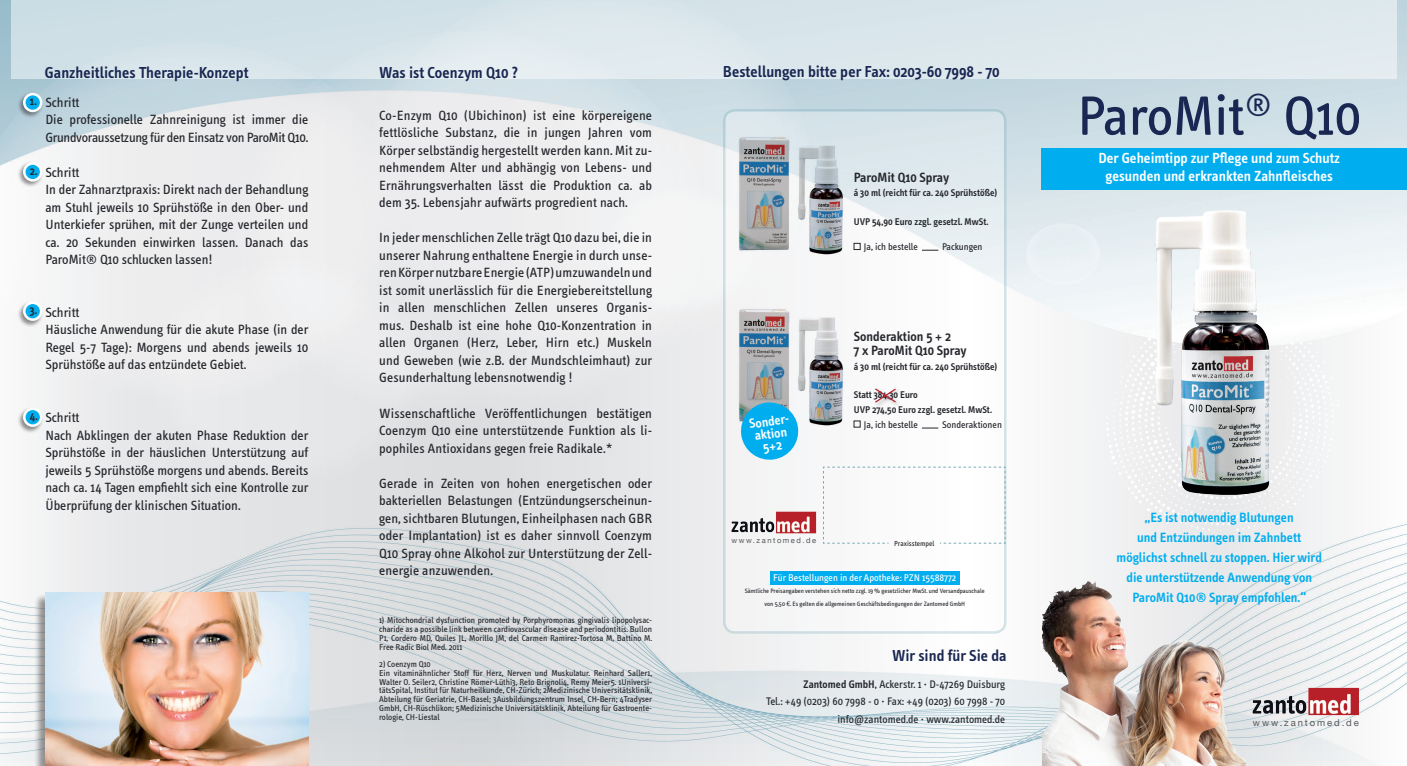
<style>
.page{position:relative;width:1407px;height:766px;background:#fff}
.page>*{position:absolute;margin:0;border:0;box-sizing:border-box;transform-origin:0 0}
.t1{font:56.88px "Info Text";color:#192752}
.t2{font:600 16.25px "Info Text";color:#192752}
.t3{font:600 15px/18px "Info Text";color:#fff;text-align:center}
.t4{font:13.75px/17.5px "Info Text";color:#25272c;text-align:justify}
.t5{font:600 13.75px "Info Text";color:#00aeef}
.t6{font:13.75px/17.5px "Info Text";letter-spacing:-.02em;color:#25272c}
.t7{font:600 13.75px "Info Text";color:#25272c}
.t8{font:600 13.5px "Info Text";color:#fff}
.t9{font:600 11.88px "Info Text";color:#25272c}
.t10{font:11.25px/17.5px "Info Text";color:#25272c;text-align:right}
.t11{font:600 10px "Info Text";color:#25272c}
.t12{font:10px "Info Text";color:#25272c}
.t13{font:10px "Info Text";color:#fff}
.t14{font:9.5px "Helvetica Neue";letter-spacing:.2em;color:#57585a}
.t15{font:8.75px/8.8px "Info Text";color:#25272c;text-align:justify}
.t16{font:7.62px "Helvetica Neue";letter-spacing:.2em;color:#57585a}
.t17{font:7.5px "Info Text";color:#25272c}
.t18{font:6.5px/12.5px "Info Text";color:#25272c;text-align:center}
.s1{font-family:"Helvetica Neue"}
.s2{font-weight:600}
</style>
<div class="page">
<img style="left:0;top:0;width:1407px;height:765px">
<div style="left:11px;top:0;width:1385px;height:78px;background:#dae6ec"></div>
<svg style="left:724px;top:110px;width:281px;height:522px"></svg>
<div style="left:723px;top:109px;width:283px;height:524px;border:2px solid #75aab8;border-radius:11px"></div>
<div style="left:854px;top:243px;width:6px;height:7px;border:1px solid #25272c"></div>
<svg style="left:922px;top:250px;width:16px;height:1px"></svg>
<svg style="left:922px;top:427px;width:16px;height:1px"></svg>
<svg style="left:823px;top:466px;width:183px;height:77px"></svg>
<img style="left:731px;top:511px;width:86px;height:22px">
<img style="left:1252px;top:687px;width:108px;height:28px">
<img style="left:1042px;top:581px;width:205px;height:184px">
<img style="left:1094px;top:304px;width:250px;height:238px">
<img style="left:1134px;top:189px;width:166px;height:314px">
<div style="left:1042px;top:148px;width:365px;height:41px;background:#00aeef"></div>
<div style="left:873px;top:387px;width:28px;height:21px;background:#fafafa"></div>
<img style="left:727px;top:127px;width:124px;height:132px">
<img style="left:727px;top:298px;width:124px;height:132px">
<svg style="left:875px;top:388px;width:22px;height:16px"></svg>
<div style="left:17px;top:92px;width:27px;height:27px;background:#231f20;opacity:.5"></div>
<svg style="left:24px;top:94px;width:17px;height:17px"></svg>
<div style="left:23px;top:93px;width:19px;height:19px;border:2px solid #fff;border-radius:50%"></div>
<div style="left:17px;top:161px;width:27px;height:27px;background:#231f20;opacity:.5"></div>
<svg style="left:24px;top:163px;width:17px;height:17px"></svg>
<div style="left:23px;top:162px;width:19px;height:19px;border:2px solid #fff;border-radius:50%"></div>
<div style="left:17px;top:301px;width:27px;height:26px;background:#231f20;opacity:.5"></div>
<svg style="left:24px;top:303px;width:17px;height:16px"></svg>
<div style="left:23px;top:301px;width:19px;height:20px;border:2px solid #fff;border-radius:50%"></div>
<div style="left:17px;top:407px;width:27px;height:26px;background:#231f20;opacity:.5"></div>
<svg style="left:24px;top:408px;width:17px;height:17px"></svg>
<div style="left:23px;top:407px;width:19px;height:20px;border:2px solid #fff;border-radius:50%"></div>
<div style="left:34px;top:593px;width:274px;height:172px;background:#231f20;opacity:.45"></div>
<img style="left:45px;top:592px;width:263px;height:173px">
<div style="left:770px;top:571px;width:189px;height:13px;background:#00aeef"></div>
<svg style="left:739px;top:400px;width:61px;height:61px"></svg>
<p class="t9" style="left:30px;top:95px;width:8px">1.</p>
<p class="t9" style="left:30px;top:164px;width:9px">2.</p>
<p class="t2" style="left:45px;top:63px;width:205px">Ganzheitliches Therapie-Konzept</p>
<p class="t4" style="left:45px;top:94px;width:36px">Schritt</p>
<p class="t6" style="left:45px;top:111px;width:264px">Die professionelle Zahnreinigung ist immer die<br>Grundvoraussetzung für den Einsatz von ParoMit Q10.</p>
<p class="t4" style="left:45px;top:164px;width:36px">Schritt</p>
<p class="t4" style="left:45px;top:181px;width:264px">In der Zahnarztpraxis: Direkt nach der Behandlung am Stuhl jeweils 10 Sprühstöße in den Ober- und Unterkiefer sprühen, mit der Zunge verteilen und ca. 20 Sekunden einwirken lassen. Danach das ParoMit® Q10 schlucken lassen!</p>
<p class="t9" style="left:30px;top:303px;width:9px">3.</p>
<p class="t9" style="left:30px;top:409px;width:9px">4.</p>
<p class="t4" style="left:45px;top:304px;width:36px">Schritt</p>
<p class="t4" style="left:45px;top:321px;width:264px">Häusliche Anwendung für die akute Phase (in der Regel 5-7 Tage): Morgens und abends jeweils 10<br>Sprühstöße auf das entzündete Gebiet.</p>
<p class="t4" style="left:45px;top:409px;width:36px">Schritt</p>
<p class="t4" style="left:45px;top:426px;width:264px">Nach Abklingen der akuten Phase Reduktion der Sprühstöße in der häuslichen Unterstützung auf jeweils 5 Sprühstöße morgens und abends. Bereits nach ca. 14 Tagen empfiehlt sich eine Kontrolle zur Überprüfung der klinischen Situation.</p>
<p class="t2" style="left:379px;top:63px;width:140px">Was ist Coenzym Q10 ?</p>
<p class="t4" style="left:379px;top:107px;width:274px">Co-Enzym Q10 (Ubichinon) ist eine körpereigene fettlösliche Substanz, die in jungen Jahren vom Körper selbständig hergestellt werden kann. Mit zu&shy;nehmendem Alter und abhängig von Lebens- und Ernährungsverhalten lässt die Produktion ca. ab dem 35. Lebensjahr aufwärts progredient nach.</p>
<p class="t4" style="left:379px;top:229px;width:274px">In jeder menschlichen Zelle trägt Q10 dazu bei, die in unserer Nahrung enthaltene Energie in durch unse&shy;ren Körper nutzbare Energie (ATP) umzuwandeln und ist somit unerlässlich für die Energiebereitstellung in allen menschlichen Zellen unseres Organis&shy;mus. Deshalb ist eine hohe Q10-Konzentration in allen Organen (Herz, Leber, Hirn etc.) Muskeln und Geweben (wie z.B. der Mundschleimhaut) zur Gesunderhaltung lebensnotwendig !</p>
<p class="t4" style="left:379px;top:404px;width:274px">Wissenschaftliche Veröffentlichungen bestätigen Coenzym Q10 eine unterstützende Funktion als li&shy;pophiles Antioxidans gegen freie Radikale.*</p>
<p class="t4" style="left:379px;top:474px;width:274px">Gerade in Zeiten von hohen energetischen oder bakteriellen Belastungen (Entzündungserscheinun&shy;gen, sichtbaren Blutungen, Einheilphasen nach GBR oder Implantation) ist es daher sinnvoll Coenzym Q10 Spray ohne Alkohol zur Unterstützung der Zell&shy;energie anzuwenden.</p>
<p class="t15" style="left:379px;top:616px;width:274px">1) Mitochondrial dysfunction promoted by Porphyromonas gingivalis lipopolysac&shy;charide as a possible link between cardiovascular disease and periodontitis. Bullon P1, Cordero MD, Quiles JL, Morillo JM, del Carmen Ramirez-Tortosa M, Battino M.<br>Free Radic Biol Med. 2011</p>
<p class="t15" style="left:379px;top:659px;width:53px">2) Coenzym Q10</p>
<p class="t15" style="left:379px;top:668px;width:274px">Ein vitaminähnlicher Stoff für Herz, Nerven und Muskulatur. Reinhard Saller1, Walter O. Seiler2, Christine Römer-Lüthi3, Reto Brignoli4, Remy Meier5. 1Universi&shy;tätsSpital, Institut für Naturheilkunde, CH-Zürich; 2Medizinische Universitätsklinik, Abteilung für Geriatrie, CH-Basel; 3Ausbildungszentrum Insel, CH-Bern; 4Tradyser GmbH, CH-Rüschlikon; 5Medizinische Universitätsklinik, Abteilung für Gastroente&shy;rologie, CH-Liestal</p>
<p class="t2" style="left:723px;top:63px;width:278px">Bestellungen bitte per Fax: 0203-60 7998 - 70</p>
<p class="t8" style="left:748px;top:416px;width:44px;rotate:-8deg">Sonder-</p>
<p class="t8" style="left:754px;top:428px;width:34px;rotate:-8deg">aktion</p>
<p class="t7" style="left:854px;top:169px;width:97px">ParoMit Q10 Spray</p>
<p class="t11" style="left:854px;top:187px;width:145px">á 30 ml (reicht für ca. 240 Sprühstöße)</p>
<p class="t11" style="left:854px;top:216px;width:136px">UVP 54,90 Euro zzgl. gesetzl. MwSt.</p>
<p class="t12" style="left:864px;top:241px;width:56px">Ja, ich bestelle</p>
<p class="t12" style="left:942px;top:241px;width:42px">Packungen</p>
<p class="t7" style="left:854px;top:328px;width:99px">Sonderaktion 5 + 2</p>
<p class="t7" style="left:854px;top:343px;width:114px">7 x ParoMit Q10 Spray</p>
<p class="t11" style="left:854px;top:360px;width:145px">á 30 ml (reicht für ca. 240 Sprühstöße)</p>
<p class="t11" style="left:854px;top:389px;width:66px">Statt 384,30 Euro</p>
<p class="t11" style="left:854px;top:404px;width:140px">UVP 274,50 Euro zzgl. gesetzl. MwSt.</p>
<p class="t12" style="left:864px;top:419px;width:56px">Ja, ich bestelle</p>
<p class="t12" style="left:942px;top:419px;width:61px">Sonderaktionen</p>
<p class="t16" style="left:731px;top:534px;width:86px">www.zantomed.de</p>
<p class="t17" style="left:894px;top:538px;width:42px">Praxisstempel</p>
<p class="t13" style="left:773px;top:571px;width:184px">Für Bestellungen in der Apotheke: PZN 15588772</p>
<p class="t18" style="left:745px;top:584px;width:241px">Sämtliche Preisangaben verstehen sich netto zzgl. 19 % gesetzlicher MwSt. und Versandpauschale von 5,50 <span class="s1">€</span>. Es gelten die allgemeinen Geschäftsbedingungen der Zantomed GmbH</p>
<p class="t2" style="left:892px;top:646px;width:116px">Wir sind für Sie da</p>
<p class="t10" style="left:803px;top:675px;width:203px"><span class="s2">Zantomed GmbH</span>, Ackerstr. 1 · D-47269 Duisburg</p>
<p class="t10" style="left:766px;top:692px;width:241px">Tel.: +49 (0203) 60 7998 - 0 · Fax: +49 (0203) 60 7998 - 70 info@zantomed.de · www.zantomed.de</p>
<p class="t1" style="left:1077px;top:84px;width:286px">ParoMit<sup>®</sup> Q10</p>
<p class="t3" style="left:1098px;top:149px;width:243px">Der Geheimtipp zur Pflege und zum Schutz gesunden und erkrankten Zahnfleisches</p>
<p class="t5" style="left:1144px;top:509px;width:151px">„Es ist notwendig Blutungen</p>
<p class="t5" style="left:1137px;top:529px;width:166px">und Entzündungen im Zahnbett</p>
<p class="t5" style="left:1116px;top:549px;width:207px">möglichst schnell zu stoppen. Hier wird</p>
<p class="t5" style="left:1126px;top:569px;width:187px">die unterstützende Anwendung von</p>
<p class="t5" style="left:1132px;top:589px;width:175px">ParoMit Q10® Spray empfohlen.“</p>
<p class="t14" style="left:1253px;top:716px;width:107px">www.zantomed.de</p>
</div>
